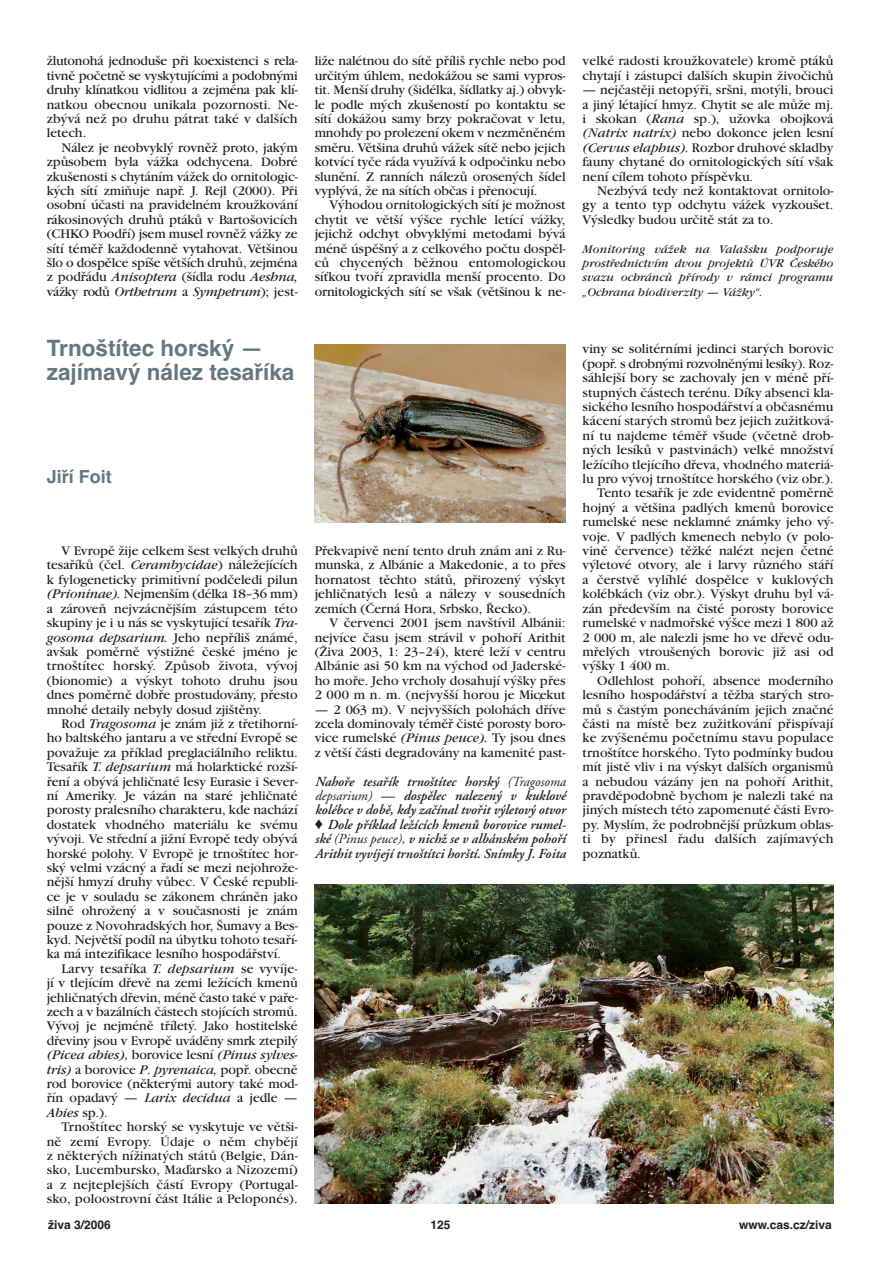
<style>
.page{position:relative;width:893px;height:1263px;background:#fff}
.page>*{position:absolute;margin:0;border:0;box-sizing:border-box;transform-origin:0 0}
.t1{font:700 22.5px/24px "Helvetica CE";color:#647882}
.t2{font:700 18px "Helvetica CE";color:#647882}
.t3{font:13.8px/14.4px "Garamond CE";color:#231f20;text-align:justify}
.t4{font:italic 600 13.8px/14.4px "Adobe Garamond CE";color:#231f20;text-align:justify}
.t5{font:13.8px "Garamond CE";letter-spacing:-.02em;color:#231f20}
.t6{font:italic 12.3px/14.4px "Garamond CE";color:#231f20;text-align:justify}
.t7{font:700 12px "Helvetica CE";color:#231f20}
.s1{font-style:italic}
.s2{font-weight:400}
</style>
<div class="page">
<img style="left:315px;top:884px;width:518px;height:319px">
<img style="left:315px;top:344px;width:251px;height:179px">
<p class="t3" style="left:47px;top:55px;width:252px">žlutonohá jednoduše při koexistenci s rela&shy;tivně početně se vyskytujícími a podobnými druhy klínatkou vidlitou a zejména pak klí&shy;natkou obecnou unikala pozornosti. Ne&shy;zbývá než po druhu pátrat také v dalších letech.</p>
<p class="t3" style="left:47px;top:142px;width:252px;text-indent:15px">Nález je neobvyklý rovněž proto, jakým způsobem byla vážka odchycena. Dobré zkušenosti s chytáním vážek do ornitologic&shy;kých sítí zmiňuje např. J. Rejl (2000). Při osobní účasti na pravidelném kroužkování rákosinových druhů ptáků v Bartošovicích (CHKO Poodří) jsem musel rovněž vážky ze sítí téměř každodenně vytahovat. Většinou šlo o dospělce spíše větších druhů, zejména z podřádu <span class="s1">Anisoptera</span> (šídla rodu <span class="s1">Aeshna, </span>vážky rodů <span class="s1">Orthetrum</span> a <span class="s1">Sympetrum</span>); jest-</p>
<p class="t3" style="left:315px;top:55px;width:252px">liže nalétnou do sítě příliš rychle nebo pod určitým úhlem, nedokážou se sami vypros&shy;tit. Menší druhy (šidélka, šídlatky aj.) obvyk&shy;le podle mých zkušeností po kontaktu se sítí dokážou samy brzy pokračovat v letu, mnohdy po prolezení okem v nezměněném směru. Většina druhů vážek sítě nebo jejich kotvící tyče ráda využívá k odpočinku nebo slunění. Z ranních nálezů orosených šídel vyplývá, že na sítích občas i přenocují.</p>
<p class="t3" style="left:315px;top:199px;width:252px;text-indent:15px">Výhodou ornitologických sítí je možnost chytit ve větší výšce rychle letící vážky, jejichž odchyt obvyklými metodami bývá méně úspěšný a z celkového počtu dospěl&shy;ců chycených běžnou entomologickou síťkou tvoří zpravidla menší procento. Do ornitologických sítí se však (většinou k ne-</p>
<p class="t3" style="left:583px;top:55px;width:252px">velké radosti kroužkovatele) kromě ptáků chytají i zástupci dalších skupin živočichů</p>
<p class="t3" style="left:583px;top:84px;width:252px">— nejčastěji netopýři, sršni, motýli, brouci a jiný létající hmyz. Chytit se ale může mj. i skokan (<span class="s1">Rana</span> sp.), užovka obojková <span class="s1">(Natrix natrix)</span> nebo dokonce jelen lesní <span class="s1">(Cervus elaphus).</span> Rozbor druhové skladby fauny chytané do ornitologických sítí však není cílem tohoto příspěvku.</p>
<p class="t3" style="left:583px;top:185px;width:252px;text-indent:15px">Nezbývá tedy než kontaktovat ornitolo&shy;gy a tento typ odchytu vážek vyzkoušet.<br>Výsledky budou určitě stát za to.</p>
<p class="t6" style="left:583px;top:243px;width:252px">Monitoring vážek na Valašsku podporuje prostřednictvím dvou projektů ÚVR Českého svazu ochránců přírody v rámci programu „Ochrana biodiverzity — Vážky“.</p>
<h1 class="t1" style="left:47px;top:337px;width:249px">Trnoštítec horský — zajímavý nález tesaříka</h1>
<h2 class="t2" style="left:47px;top:467px;width:67px">Jiří Foit</h2>
<p class="t3" style="left:47px;top:545px;width:253px;text-indent:15px">V Evropě žije celkem šest velkých druhů tesaříků (čel. <span class="s1">Cerambycidae</span>) náležejících k fylogeneticky primitivní podčeledi pilun <span class="s1">(Prioninae).</span> Nejmenším (délka 18–36 mm) a zároveň nejvzácnějším zástupcem této skupiny je i u nás se vyskytující tesařík <span class="s1">Tra&shy;gosoma depsarium.</span> Jeho nepříliš známé, avšak poměrně výstižné české jméno je trnoštítec horský. Způsob života, vývoj (bionomie) a výskyt tohoto druhu jsou dnes poměrně dobře prostudovány, přesto mnohé detaily nebyly dosud zjištěny.</p>
<p class="t3" style="left:47px;top:718px;width:252px;text-indent:15px">Rod <span class="s1">Tragosoma</span> je znám již z třetihorní&shy;ho baltského jantaru a ve střední Evropě se považuje za příklad preglaciálního reliktu.<br>Tesařík <span class="s1">T. depsarium</span> má holarktické rozší&shy;ření a obývá jehličnaté lesy Eurasie i Sever&shy;ní Ameriky. Je vázán na staré jehličnaté porosty pralesního charakteru, kde nachází dostatek vhodného materiálu ke svému vývoji. Ve střední a jižní Evropě tedy obývá horské polohy. V Evropě je trnoštítec hor&shy;ský velmi vzácný a řadí se mezi nejohrože&shy;nější hmyzí druhy vůbec. V České republi&shy;ce je v souladu se zákonem chráněn jako silně ohrožený a v současnosti je znám pouze z Novohradských hor, Šumavy a Bes&shy;kyd. Největší podíl na úbytku tohoto tesaří&shy;ka má intezifikace lesního hospodářství.</p>
<p class="t3" style="left:47px;top:962px;width:253px;text-indent:15px">Larvy tesaříka <span class="s1">T. depsarium</span> se vyvíje&shy;jí v tlejícím dřevě na zemi ležících kmenů jehličnatých dřevin, méně často také v paře&shy;zech a v bazálních částech stojících stromů.<br>Vývoj je nejméně tříletý. Jako hostitelské dřeviny jsou v Evropě uváděny smrk ztepilý <span class="s1">(Picea abies),</span> borovice lesní <span class="s1">(Pinus sylves&shy;tris)</span> a borovice <span class="s1">P</span>. <span class="s1">pyrenaica,</span> popř. obecně rod borovice (některými autory také mod&shy;řín opadavý — <span class="s1">Larix decidua</span> a jedle — <span class="s1">Abies</span> sp.).</p>
<p class="t3" style="left:47px;top:1121px;width:252px;text-indent:15px">Trnoštítec horský se vyskytuje ve větši&shy;ně zemí Evropy. Údaje o něm chybějí z některých nížinatých států (Belgie, Dán&shy;sko, Lucembursko, Maďarsko a Nizozemí) a z nejteplejších částí Evropy (Portugal&shy;sko, poloostrovní část Itálie a Peloponés).</p>
<p class="t3" style="left:315px;top:545px;width:252px">Překvapivě není tento druh znám ani z Ru&shy;munska, z Albánie a Makedonie, a to přes hornatost těchto států, přirozený výskyt jehličnatých lesů a nálezy v sousedních zemích (Černá Hora, Srbsko, Řecko).</p>
<p class="t3" style="left:315px;top:617px;width:252px;text-indent:15px">V červenci 2001 jsem navštívil Albánii: nejvíce času jsem strávil v pohoří Arithit (Živa 2003, 1: 23–24), které leží v centru Albánie asi 50 km na východ od Jaderské&shy;ho moře. Jeho vrcholy dosahují výšky přes 2 000 m n. m. (nejvyšší horou je Mic‚ekut</p>
<p class="t3" style="left:315px;top:703px;width:252px">— 2 063 m). V nejvyšších polohách dříve zcela dominovaly téměř čisté porosty boro&shy;vice rumelské <span class="s1">(Pinus peuce).</span> Ty jsou dnes z větší části degradovány na kamenité past-</p>
<p class="t4" style="left:315px;top:775px;width:253px">Nahoře tesařík trnoštítec horský <span class="s2">(Tragosoma depsarium)</span> — dospělec nalezený v kuklové kolébce v době, kdy začínal tvořit výletový otvor ♦ Dole příklad ležících kmenů borovice rumel&shy;ské <span class="s2">(Pinus peuce),</span> v nichž se v albánském pohoří Arithit vyvíjejí trnoštítci horští. Snímky J. Foita</p>
<p class="t3" style="left:583px;top:343px;width:252px">viny se solitérními jedinci starých borovic</p>
<p class="t5" style="left:583px;top:359px;width:252px">(popř. s drobnými rozvolněnými lesíky). Roz-</p>
<p class="t3" style="left:583px;top:372px;width:252px">sáhlejší bory se zachovaly jen v méně pří-</p>
<p class="t3" style="left:583px;top:386px;width:252px">stupných částech terénu. Díky absenci kla-</p>
<p class="t3" style="left:583px;top:401px;width:252px">sického lesního hospodářství a občasnému</p>
<p class="t3" style="left:583px;top:415px;width:252px">kácení starých stromů bez jejich zužitková-</p>
<p class="t3" style="left:583px;top:430px;width:252px">ní tu najdeme téměř všude (včetně drob-</p>
<p class="t3" style="left:583px;top:444px;width:252px">ných lesíků v pastvinách) velké množství</p>
<p class="t3" style="left:583px;top:458px;width:252px">ležícího tlejícího dřeva, vhodného materiá-</p>
<p class="t3" style="left:583px;top:473px;width:252px">lu pro vývoj trnoštítce horského (viz obr.).</p>
<p class="t3" style="left:597px;top:487px;width:238px">Tento tesařík je zde evidentně poměrně</p>
<p class="t3" style="left:583px;top:502px;width:252px">hojný a většina padlých kmenů borovice</p>
<p class="t3" style="left:583px;top:516px;width:252px">rumelské nese neklamné známky jeho vý-</p>
<p class="t3" style="left:583px;top:530px;width:252px">voje. V padlých kmenech nebylo (v polo-</p>
<p class="t3" style="left:583px;top:545px;width:252px">vině července) těžké nalézt nejen četné</p>
<p class="t3" style="left:583px;top:559px;width:252px">výletové otvory, ale i larvy různého stáří</p>
<p class="t3" style="left:583px;top:574px;width:252px">a čerstvě vylíhlé dospělce v kuklových</p>
<p class="t3" style="left:583px;top:588px;width:252px">kolébkách (viz obr.). Výskyt druhu byl vá-</p>
<p class="t3" style="left:583px;top:602px;width:252px">zán především na čisté porosty borovice</p>
<p class="t3" style="left:583px;top:617px;width:252px">rumelské v nadmořské výšce mezi 1 800 až</p>
<p class="t3" style="left:583px;top:631px;width:252px">2 000 m, ale nalezli jsme ho ve dřevě odu-</p>
<p class="t3" style="left:583px;top:646px;width:252px">mřelých vtroušených borovic již asi od</p>
<p class="t3" style="left:583px;top:660px;width:89px">výšky 1 400 m.</p>
<p class="t3" style="left:597px;top:674px;width:238px">Odlehlost pohoří, absence moderního</p>
<p class="t3" style="left:583px;top:689px;width:252px">lesního hospodářství a těžba starých stro-</p>
<p class="t3" style="left:583px;top:703px;width:252px">mů s častým ponecháváním jejich značné</p>
<p class="t3" style="left:583px;top:718px;width:252px">části na místě bez zužitkování přispívají</p>
<p class="t3" style="left:583px;top:732px;width:252px">ke zvýšenému početnímu stavu populace</p>
<p class="t3" style="left:583px;top:746px;width:252px">trnoštítce horského. Tyto podmínky budou</p>
<p class="t3" style="left:583px;top:761px;width:252px">mít jistě vliv i na výskyt dalších organismů</p>
<p class="t3" style="left:583px;top:775px;width:252px">a nebudou vázány jen na pohoří Arithit,</p>
<p class="t3" style="left:583px;top:790px;width:252px">pravděpodobně bychom je nalezli také na</p>
<p class="t3" style="left:583px;top:804px;width:252px">jiných místech této zapomenuté části Evro-</p>
<p class="t3" style="left:583px;top:818px;width:252px">py. Myslím, že podrobnější průzkum oblas-</p>
<p class="t3" style="left:583px;top:833px;width:252px">ti by přinesl řadu dalších zajímavých</p>
<p class="t3" style="left:583px;top:847px;width:60px">poznatků.</p>
<p class="t7" style="left:48px;top:1217px;width:64px">živa 3/2006</p>
<p class="t7" style="left:431px;top:1217px;width:22px">125</p>
<p class="t7" style="left:739px;top:1217px;width:94px">www.cas.cz/ziva</p>
</div>
